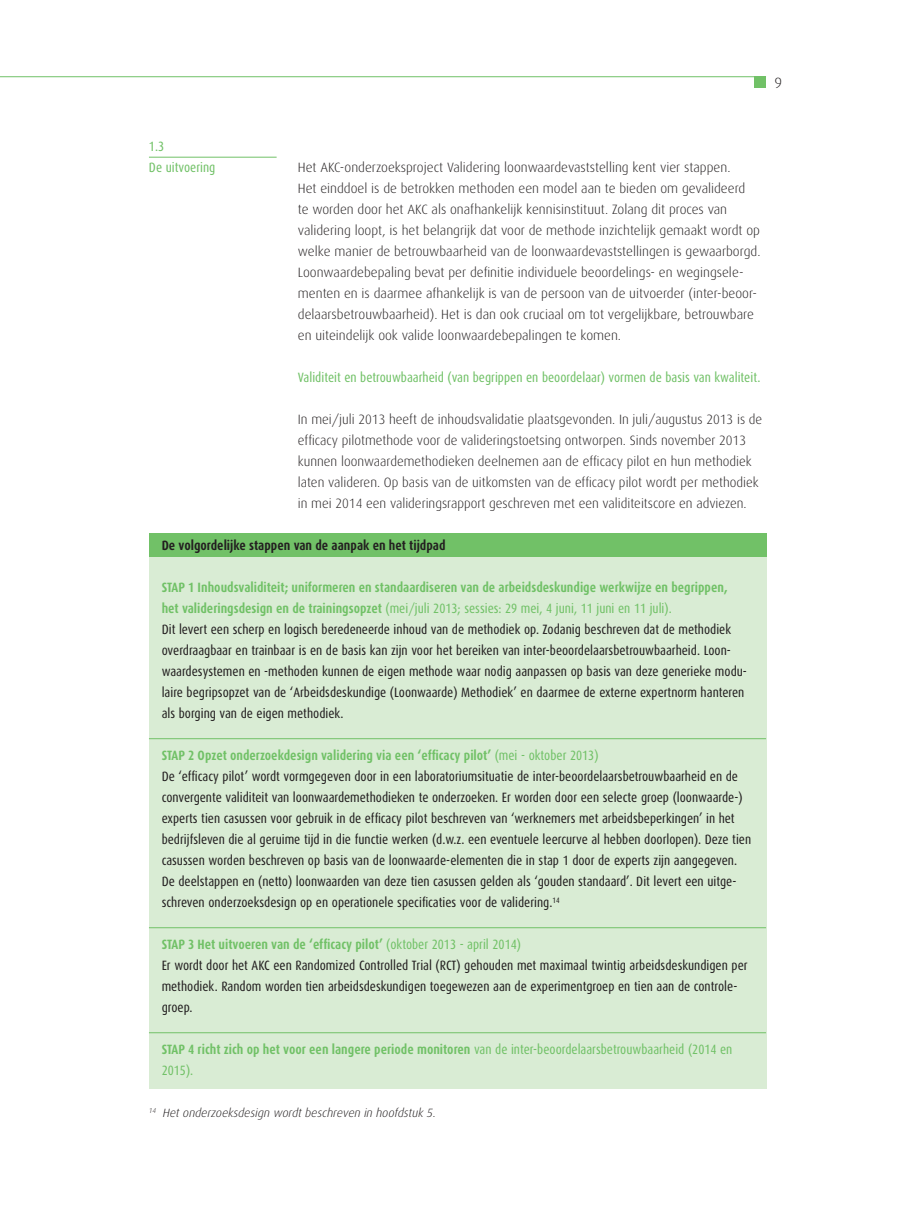
<style>
.page{position:relative;width:915px;height:1212px;background:#fff}
.page>*{position:absolute;margin:0;border:0;box-sizing:border-box;transform-origin:0 0}
.t1{font:300 15px "Dax";color:#231f20}
.t2{font:13.5px/21px "Dax Condensed";color:#231f20}
.t3{font:300 13.5px/21px "Dax";color:#231f20}
.t4{font:13.5px/21px "Dax Condensed";color:#71c167}
.t5{font:700 13.5px "Dax Condensed";color:#231f20}
.t6{font:italic 300 12px "Dax";color:#231f20}
.s1{font-weight:700;color:#71c167}
.s2{color:#71c167}
.s3{font-weight:700}
</style>
<div class="page">
<hr style="left:0;top:76px;width:765px;height:1px;background:#71c167">
<div style="left:754px;top:77px;width:11px;height:11px;background:#71c167"></div>
<div style="left:149px;top:533px;width:616px;height:556px;background:#d9ecd4"></div>
<div style="left:149px;top:533px;width:616px;height:23px;background:#71c167"></div>
<hr style="left:149px;top:157px;width:127px;height:1px;background:#71c167">
<hr style="left:149px;top:738px;width:616px;height:1px;background:#71c167">
<hr style="left:149px;top:927px;width:616px;height:1px;background:#71c167">
<hr style="left:149px;top:1032px;width:616px;height:1px;background:#71c167">
<p class="t1" style="left:774px;top:75px;width:9px">9</p>
<p class="t4" style="left:149px;top:136px;width:68px">1.3<br>De uitvoering</p>
<p class="t3" style="left:298px;top:157px;width:464px">Het AKC-onderzoeksproject Validering loonwaardevaststelling kent vier stappen.<br>Het einddoel is de betrokken methoden een model aan te bieden om gevalideerd<br>te worden door het AKC als onafhankelijk kennisinstituut. Zolang dit proces van validering loopt, is het belangrijk dat voor de methode inzichtelijk gemaakt wordt op welke manier de betrouwbaarheid van de loonwaardevaststellingen is gewaarborgd.<br>Loonwaardebepaling bevat per definitie individuele beoordelings- en wegingsele&shy;menten en is daarmee afhankelijk is van de persoon van de uitvoerder (inter-beoor&shy;delaarsbetrouwbaarheid). Het is dan ook cruciaal om tot vergelijkbare, betrouwbare en uiteindelijk ook valide loonwaardebepalingen te komen.</p>
<p class="t4" style="left:298px;top:367px;width:464px">Validiteit en betrouwbaarheid (van begrippen en beoordelaar) vormen de basis van kwaliteit.</p>
<p class="t3" style="left:298px;top:409px;width:466px">In mei/juli 2013 heeft de inhoudsvalidatie plaatsgevonden. In juli/augustus 2013 is de efficacy pilotmethode voor de valideringstoetsing ontworpen. Sinds november 2013 kunnen loonwaardemethodieken deelnemen aan de efficacy pilot en hun methodiek laten valideren. Op basis van de uitkomsten van de efficacy pilot wordt per methodiek in mei 2014 een valideringsrapport geschreven met een validiteitscore en adviezen.</p>
<p class="t5" style="left:162px;top:538px;width:285px">De volgordelijke stappen van de aanpak en het tijdpad</p>
<p class="t2" style="left:162px;top:577px;width:586px"><span class="s1">STAP 1 Inhoudsvaliditeit; uniformeren en standaardiseren van de arbeidsdeskundige werkwijze en begrippen, het valideringsdesign en de trainingsopzet</span> <span class="s2">(mei/juli 2013; sessies: 29 mei, 4 juni, 11 juni en 11 juli).<br></span>Dit levert een scherp en logisch beredeneerde inhoud van de methodiek op. Zodanig beschreven dat de methodiek overdraagbaar en trainbaar is en de basis kan zijn voor het bereiken van inter-beoordelaarsbetrouwbaarheid. Loon&shy;waardesystemen en -methoden kunnen de eigen methode waar nodig aanpassen op basis van deze generieke modu&shy;laire begripsopzet van de ‘Arbeidsdeskundige (Loonwaarde) Methodiek’ en daarmee de externe expertnorm hanteren als borging van de eigen methodiek.</p>
<p class="t2" style="left:162px;top:745px;width:591px"><span class="s1">STAP 2 Opzet onderzoekdesign validering via een ‘efficacy pilot’</span> <span class="s2">(mei - oktober 2013)<br></span>De ‘efficacy pilot’ wordt vormgegeven door in een laboratoriumsituatie de inter-beoordelaarsbetrouwbaarheid en de convergente validiteit van loonwaardemethodieken te onderzoeken. Er worden door een selecte groep (loonwaarde-) experts tien casussen voor gebruik in de efficacy pilot beschreven van ‘werknemers met arbeidsbeperkingen’ in het bedrijfsleven die al geruime tijd in die functie werken (d.w.z. een eventuele leercurve al hebben doorlopen). Deze tien casussen worden beschreven op basis van de loonwaarde-elementen die in stap 1 door de experts zijn aangegeven.<br>De deelstappen en (netto) loonwaarden van deze tien casussen gelden als ‘gouden standaard’. Dit levert een uitge&shy;schreven onderzoeksdesign op en operationele specificaties voor de validering.<sup>14</sup></p>
<p class="t2" style="left:162px;top:934px;width:587px"><span class="s1">STAP 3 Het uitvoeren van de ‘efficacy pilot’</span> <span class="s2">(oktober 2013 - april 2014)<br></span>Er wordt door het AKC een Randomized Controlled Trial (RCT) gehouden met maximaal twintig arbeidsdeskundigen per methodiek. Random worden tien arbeidsdeskundigen toegewezen aan de experimentgroep en tien aan de controle&shy;groep.</p>
<p class="t4" style="left:162px;top:1039px;width:572px"><span class="s3">STAP 4 richt zich op het voor een langere periode monitoren</span> van de inter-beoordelaarsbetrouwbaarheid (2014 en<br>2015).</p>
<p class="t6" style="left:149px;top:1107px;width:288px"><sup>14</sup> Het onderzoeksdesign wordt beschreven in hoofdstuk 5.</p>
</div>
